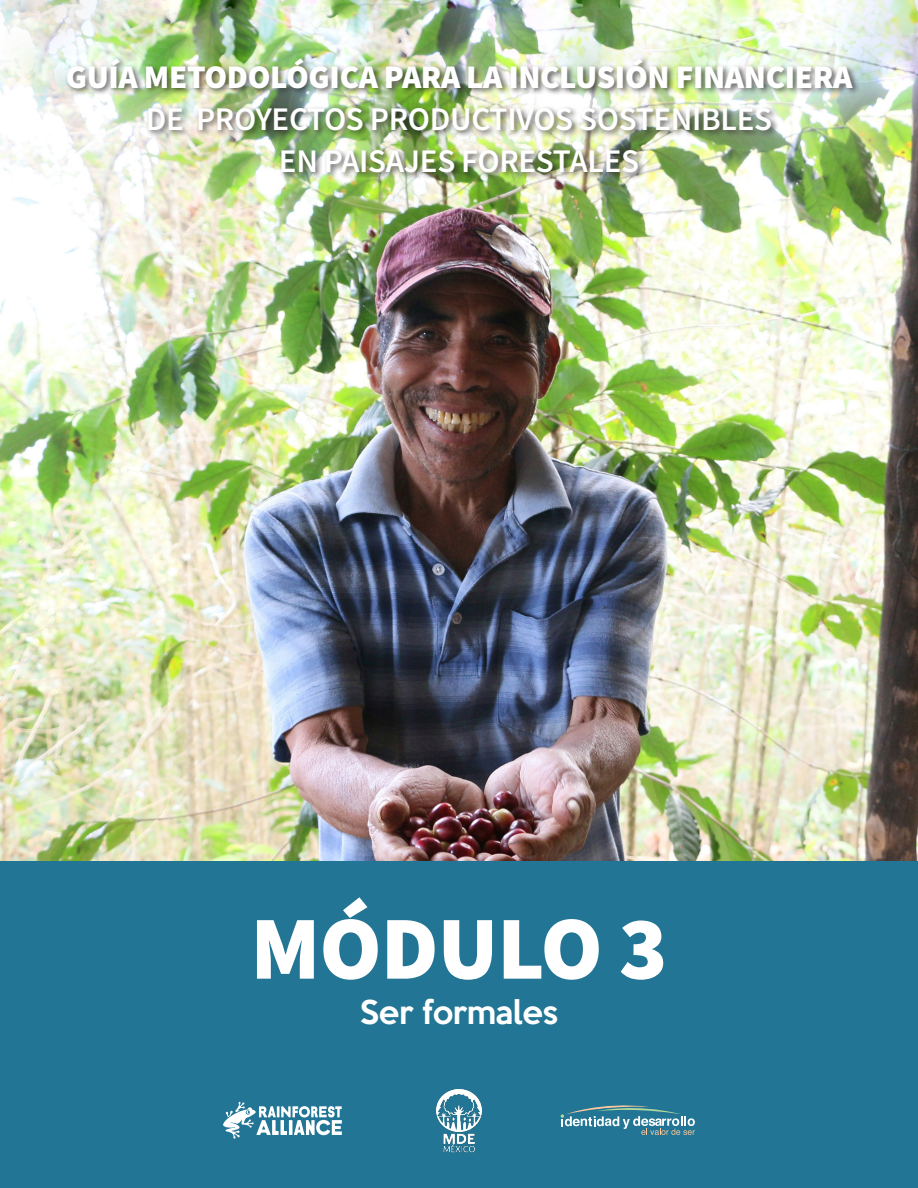
<style>
.page{position:relative;width:918px;height:1188px;background:#fff}
.page>*{position:absolute;margin:0;border:0;box-sizing:border-box;transform-origin:0 0}
.Modulos{font:900 90px "Source Sans Pro";letter-spacing:-.01em;color:#fff}
.t1{font:900 33px/42px "Source Sans Pro";letter-spacing:-.01em;color:#fff;text-align:center}
.t2{font:600 33px "Source Sans Pro";letter-spacing:-.01em;color:#fff}
.t3{font:500 30px "Keep Calm";letter-spacing:-.005em;color:#fff}
.s1{font-weight:600}
</style>
<div class="page">
<div style="left:0;top:843px;width:918px;height:345px;background:#227594"></div>
<img style="left:436px;top:1089px;width:46px;height:64px">
<svg style="left:561px;top:1105px;width:134px;height:30px"></svg>
<svg style="left:223px;top:1102px;width:119px;height:37px"></svg>
<img style="left:0;top:0;width:918px;height:860px">
<div style="left:65px;top:55px;width:796px;height:126px;background:#231f20;opacity:.7"></div>
<p class="t1" style="left:66px;top:55px;width:788px">GUÍA METODOLÓGICA PARA LA INCLUSIÓN FINANCIERA<br><span class="s1">DE PROYECTOS PRODUCTIVOS SOSTENIBLES</span></p>
<p class="t2" style="left:279px;top:139px;width:362px">EN PAISAJES FORESTALES</p>
<p class="Modulos" style="left:250px;top:886px;width:419px">MÓDULO 3</p>
<p class="t3" style="left:360px;top:986px;width:200px">Ser formales</p>
</div>
